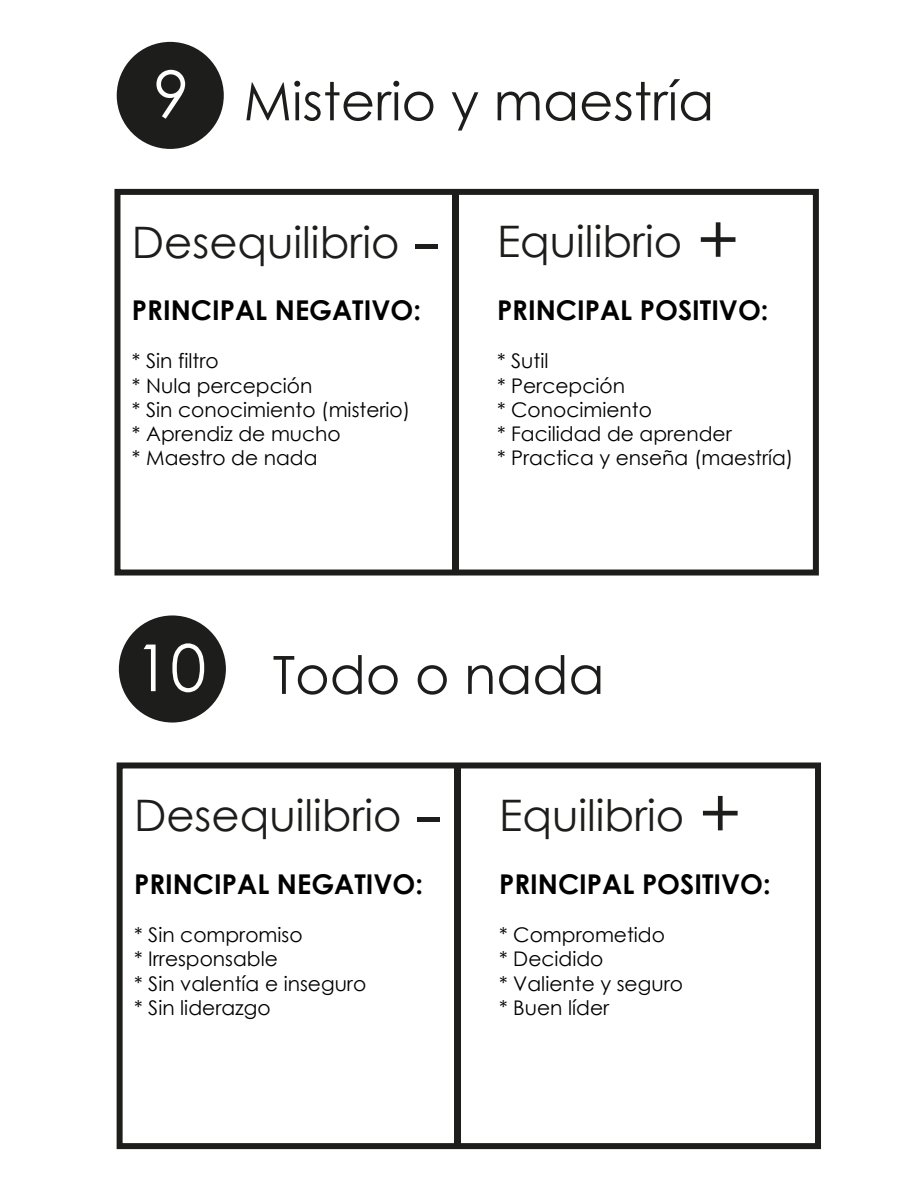
<style>
.page{position:relative;width:918px;height:1188px;background:#fff}
.page>*{position:absolute;margin:0;border:0;box-sizing:border-box;transform-origin:0 0}
.t1{font:52.8px "Century Gothic";color:#1d1d1b}
.t2{font:43.5px "Century Gothic";color:#1d1d1b}
.t3{font:700 27.3px "Century Gothic";color:#010101}
.t4{font:20.25px/24.3px "Century Gothic";color:#010101}
.s1{font-size:64.95px;color:#fff}
.s2{font-size:82.8px}
.s3{font-size:70.2px}
</style>
<div class="page">
<div style="left:114px;top:189px;width:705px;height:387px;border:6px solid #1d1d1b"></div>
<div style="left:453px;top:192px;width:6px;height:381px;background:#1d1d1b"></div>
<div style="left:117px;top:42px;width:107px;height:107px;background:#1d1d1b;border-radius:50%"></div>
<div style="left:117px;top:762px;width:704px;height:387px;border:6px solid #1d1d1b"></div>
<div style="left:455px;top:765px;width:6px;height:381px;background:#1d1d1b"></div>
<div style="left:119px;top:615px;width:107px;height:108px;background:#1d1d1b;border-radius:50%"></div>
<h1 class="t1" style="left:153px;top:64px;width:562px"><span class="s1">9</span> Misterio y maestría</h1>
<h2 class="t2" style="left:132px;top:211px;width:609px">Desequilibrio <span class="s2">-</span> Equilibrio <span class="s3">+</span></h2>
<h3 class="t3" style="left:132px;top:289px;width:291px">PRINCIPAL NEGATIVO:</h3>
<p class="t4" style="left:132px;top:349px;width:280px">* Sin filtro<br>* Nula percepción<br>* Sin conocimiento (misterio) * Aprendiz de mucho<br>* Maestro de nada</p>
<h3 class="t3" style="left:497px;top:289px;width:273px">PRINCIPAL POSITIVO:</h3>
<p class="t4" style="left:497px;top:349px;width:298px">* Sutil<br>* Percepción<br>* Conocimiento<br>* Facilidad de aprender<br>* Practica y enseña (maestría)</p>
<h1 class="t1" style="left:134px;top:638px;width:472px"><span class="s1">10</span> Todo o nada</h1>
<h2 class="t2" style="left:134px;top:785px;width:609px">Desequilibrio <span class="s2">-</span> Equilibrio <span class="s3">+</span></h2>
<h3 class="t3" style="left:134px;top:863px;width:291px">PRINCIPAL NEGATIVO:</h3>
<p class="t4" style="left:134px;top:922px;width:234px">* Sin compromiso<br>* Irresponsable<br>* Sin valentía e inseguro * Sin liderazgo</p>
<h3 class="t3" style="left:499px;top:863px;width:273px">PRINCIPAL POSITIVO:</h3>
<p class="t4" style="left:499px;top:922px;width:185px">* Comprometido<br>* Decidido<br>* Valiente y seguro * Buen líder</p>
</div>
